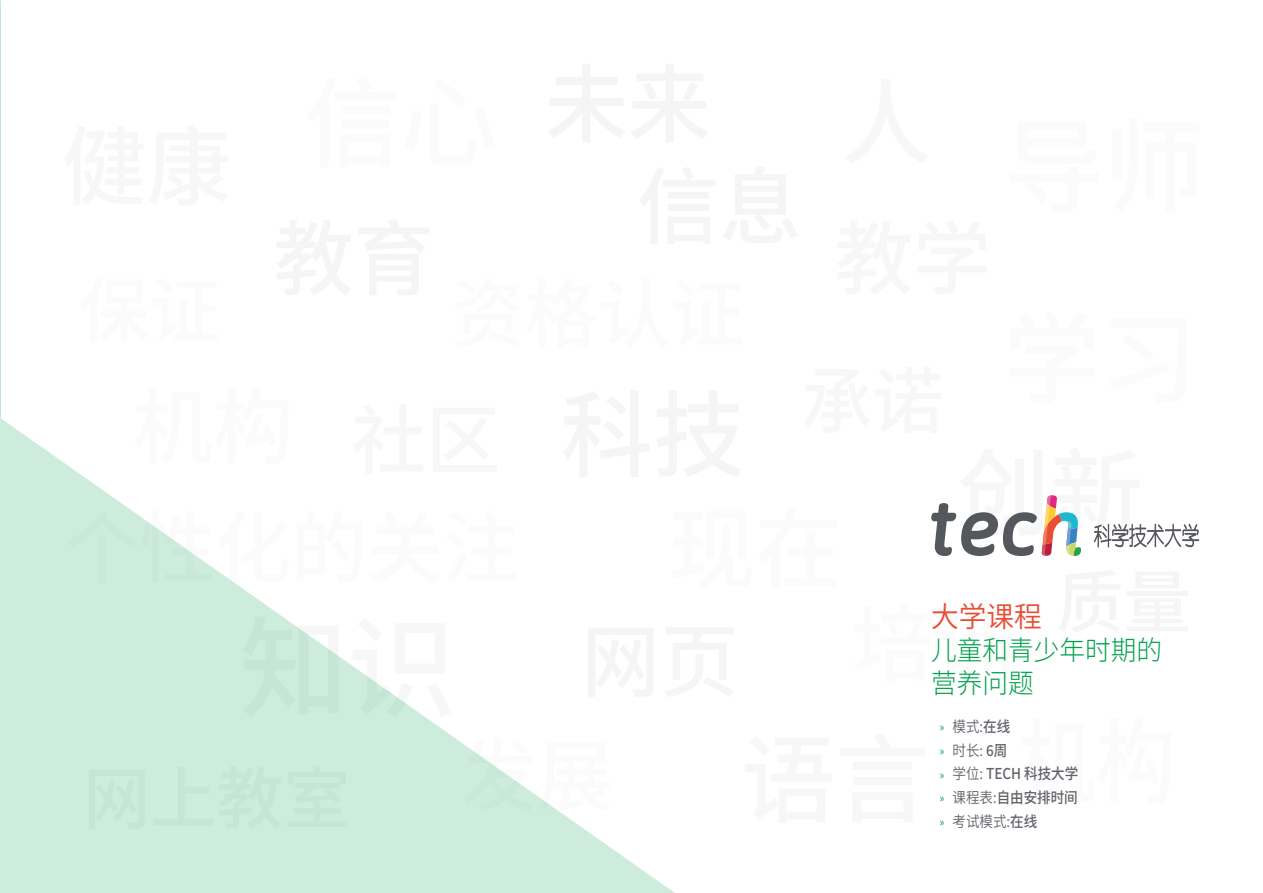
<style>
.page{position:relative;width:1263px;height:893px;background:#fff}
.page>*{position:absolute;margin:0;border:0;box-sizing:border-box;transform-origin:0 0}
.t1{font:28.5px "Source Han Sans CN";color:#e94d35}
.t2{font:300 27px/33px "Source Han Sans CN";color:#04a14d;scale:.95 1}
.t3{font:500 15px/23.7px "Source Han Sans CN";color:#61646a;scale:.9 1}
.s1{font-family:"Myriad Pro";font-weight:400;font-size:12px;color:#04a14d}
.s2{font-weight:400}
</style>
<div class="page">
<div style="left:341px;top:120px;width:48px;height:8px;background:#fbfbfb"></div>
<div style="left:341px;top:106px;width:48px;height:8px;background:#fbfbfb"></div>
<div style="left:669px;top:204px;width:40px;height:7px;background:#f5f5f5"></div>
<div style="left:669px;top:192px;width:40px;height:7px;background:#f5f5f5"></div>
<div style="left:1127px;top:591px;width:61px;height:5px;background:#f5f5f5"></div>
<div style="left:1001px;top:607px;width:7px;height:73px;background:#fbfbfb"></div>
<div style="left:984px;top:611px;width:7px;height:60px;background:#fbfbfb"></div>
<div style="left:853px;top:762px;width:58px;height:8px;background:#f7f7f7"></div>
<div style="left:853px;top:777px;width:58px;height:7px;background:#f7f7f7"></div>
<svg style="left:0;top:418px;width:675px;height:475px;fill:#cdecdc"></svg>
<svg style="left:931px;top:495px;width:268px;height:61px"></svg>
<h1 class="t1" style="left:931px;top:601px;width:112px">大学课程</h1>
<h2 class="t2" style="left:931px;top:635px;width:245px">儿童和青少年时期的营养问题</h2>
<p class="t3" style="left:940px;top:715px;width:155px"><span class="s1">»</span> <span class="s2">模式:</span>在线<br><span class="s1">»</span> <span class="s2">时长:</span> 6周<br><span class="s1">»</span> <span class="s2">学位:</span> TECH 科技大学<span class="s1">»</span> <span class="s2">课程表:</span>自由安排时间<span class="s1">»</span> <span class="s2">考试模式:</span>在线</p>
</div>
